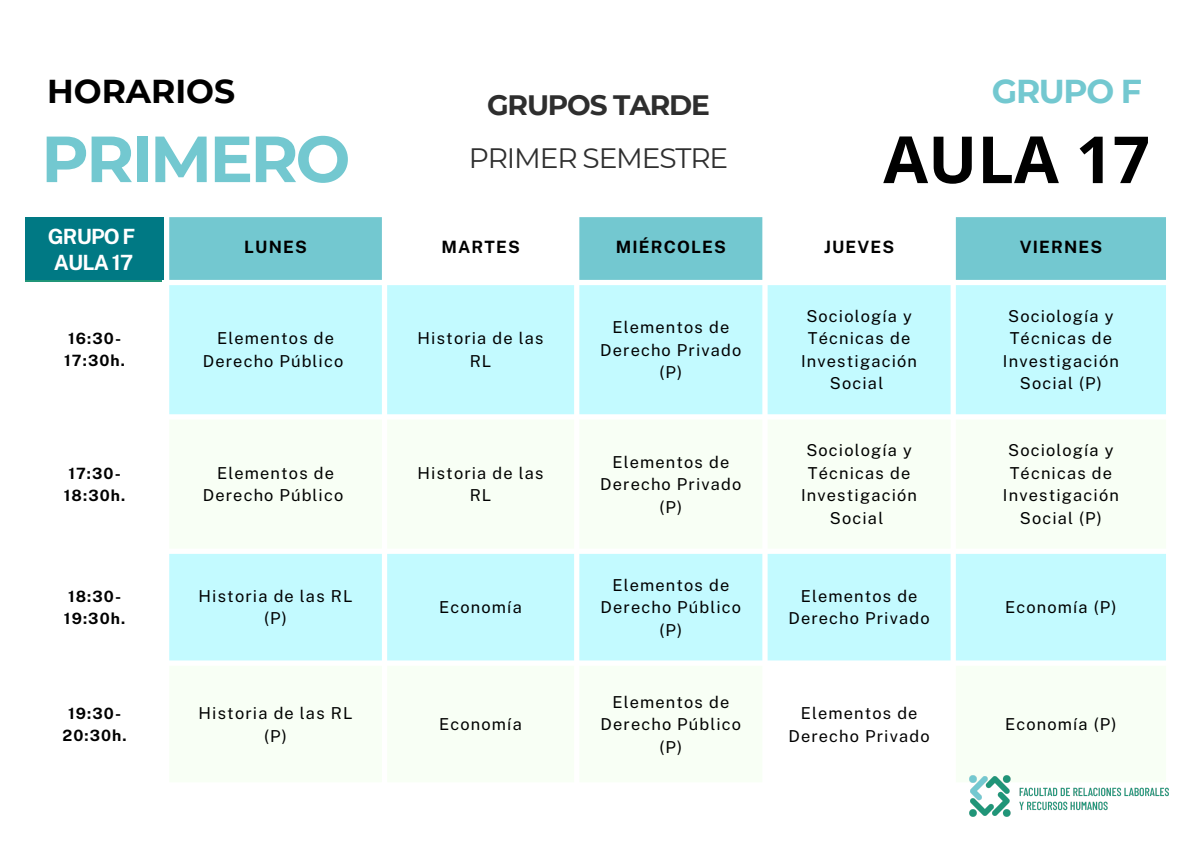
<style>
.page{position:relative;width:1191px;height:843px;background:#fff}
.page>*{position:absolute;margin:0;border:0;box-sizing:border-box;transform-origin:0 0}
.t1{font:700 65px "Montserrat";letter-spacing:-.04em;color:#73c8d0}
.t2{font:700 65px "Open Sans";color:#000}
.t3{font:700 33px "Montserrat";color:#000}
.t4{font:700 33px "Montserrat";letter-spacing:-.04em;color:#73c8d0}
.t5{font:28px "Montserrat";letter-spacing:-.04em;color:#2e2e2e}
.t6{font:700 28px "Montserrat";letter-spacing:-.04em;color:#2e2e2e}
.t7{font:700 21px "Public Sans";letter-spacing:-.04em;color:#fff}
.t8{font:700 17px "Public Sans";letter-spacing:.07em;color:#000}
.t9{font:16.4px/22.5px "Public Sans";letter-spacing:.07em;color:#000;text-align:center}
.t10{font:700 15.6px/21.8px "Public Sans";letter-spacing:.07em;color:#000}
</style>
<div class="page">
<div style="left:25px;top:217px;width:137px;height:65px;background:#209578"></div>
<div style="left:25px;top:217px;width:139px;height:63px;background:#007984"></div>
<svg style="left:169px;top:217px;width:996px;height:63px;fill:#73c8d0"></svg>
<div style="left:169px;top:285px;width:996px;height:130px;background:#c3faff"></div>
<div style="left:169px;top:554px;width:996px;height:107px;background:#c3faff"></div>
<img style="left:969px;top:775px;width:199px;height:41px">
<p class="t3" style="left:47px;top:71px;width:189px">HORARIOS</p>
<p class="t4" style="left:991px;top:71px;width:151px">GRUPO F</p>
<p class="t2" style="left:883px;top:114px;width:268px">AULA 17</p>
<p class="t6" style="left:487px;top:88px;width:224px">GRUPOS TARDE</p>
<p class="t1" style="left:41px;top:119px;width:310px">PRIMERO</p>
<p class="t5" style="left:468px;top:141px;width:261px">PRIMER SEMESTRE</p>
<p class="t7" style="left:48px;top:223px;width:89px">GRUPO F</p>
<p class="t7" style="left:54px;top:250px;width:81px">AULA 17</p>
<h2 class="t8" style="left:244px;top:237px;width:64px">LUNES</h2>
<h1 class="t8" style="left:441px;top:237px;width:80px">MARTES</h1>
<h3 class="t8" style="left:615px;top:237px;width:112px">MIÉRCOLES</h3>
<h4 class="t8" style="left:824px;top:237px;width:72px">JUEVES</h4>
<h2 class="t8" style="left:1019px;top:237px;width:84px">VIERNES</h2>
<h1 class="t10" style="left:64px;top:328px;width:62px">16:30-<br>17:30h.</h1>
<p class="t9" style="left:203px;top:327px;width:142px">Elementos de<br>Derecho Público</p>
<p class="t9" style="left:417px;top:327px;width:128px">Historia de las<br>RL</p>
<p class="t9" style="left:600px;top:316px;width:143px">Elementos de<br>Derecho Privado (P)</p>
<p class="t9" style="left:801px;top:304px;width:117px">Sociología y<br>Técnicas de<br>Investigación<br>Social</p>
<p class="t9" style="left:1002px;top:304px;width:117px">Sociología y<br>Técnicas de<br>Investigación<br>Social (P)</p>
<p class="t10" style="left:64px;top:462px;width:63px">17:30-<br>18:30h.</p>
<p class="t9" style="left:203px;top:461px;width:142px">Elementos de<br>Derecho Público</p>
<p class="t9" style="left:417px;top:461px;width:128px">Historia de las<br>RL</p>
<p class="t9" style="left:600px;top:450px;width:143px">Elementos de<br>Derecho Privado (P)</p>
<p class="t9" style="left:801px;top:439px;width:117px">Sociología y<br>Técnicas de<br>Investigación<br>Social</p>
<p class="t9" style="left:1002px;top:439px;width:117px">Sociología y<br>Técnicas de<br>Investigación<br>Social (P)</p>
<p class="t10" style="left:64px;top:585px;width:63px">18:30-<br>19:30h.</p>
<p class="t9" style="left:198px;top:584px;width:155px">Historia de las RL (P)</p>
<p class="t9" style="left:439px;top:595px;width:84px">Economía</p>
<p class="t10" style="left:62px;top:702px;width:66px;text-align:center">19:30-<br>20:30h.</p>
<p class="t9" style="left:198px;top:701px;width:155px">Historia de las RL (P)</p>
<p class="t9" style="left:439px;top:712px;width:84px">Economía</p>
<p class="t9" style="left:600px;top:573px;width:142px">Elementos de<br>Derecho Público (P)</p>
<p class="t9" style="left:788px;top:584px;width:143px">Elementos de<br>Derecho Privado</p>
<p class="t9" style="left:1005px;top:595px;width:113px">Economía (P)</p>
<p class="t9" style="left:600px;top:690px;width:142px">Elementos de<br>Derecho Público (P)</p>
<p class="t9" style="left:788px;top:701px;width:143px">Elementos de<br>Derecho Privado</p>
<p class="t9" style="left:1005px;top:712px;width:113px">Economía (P)</p>
</div>
